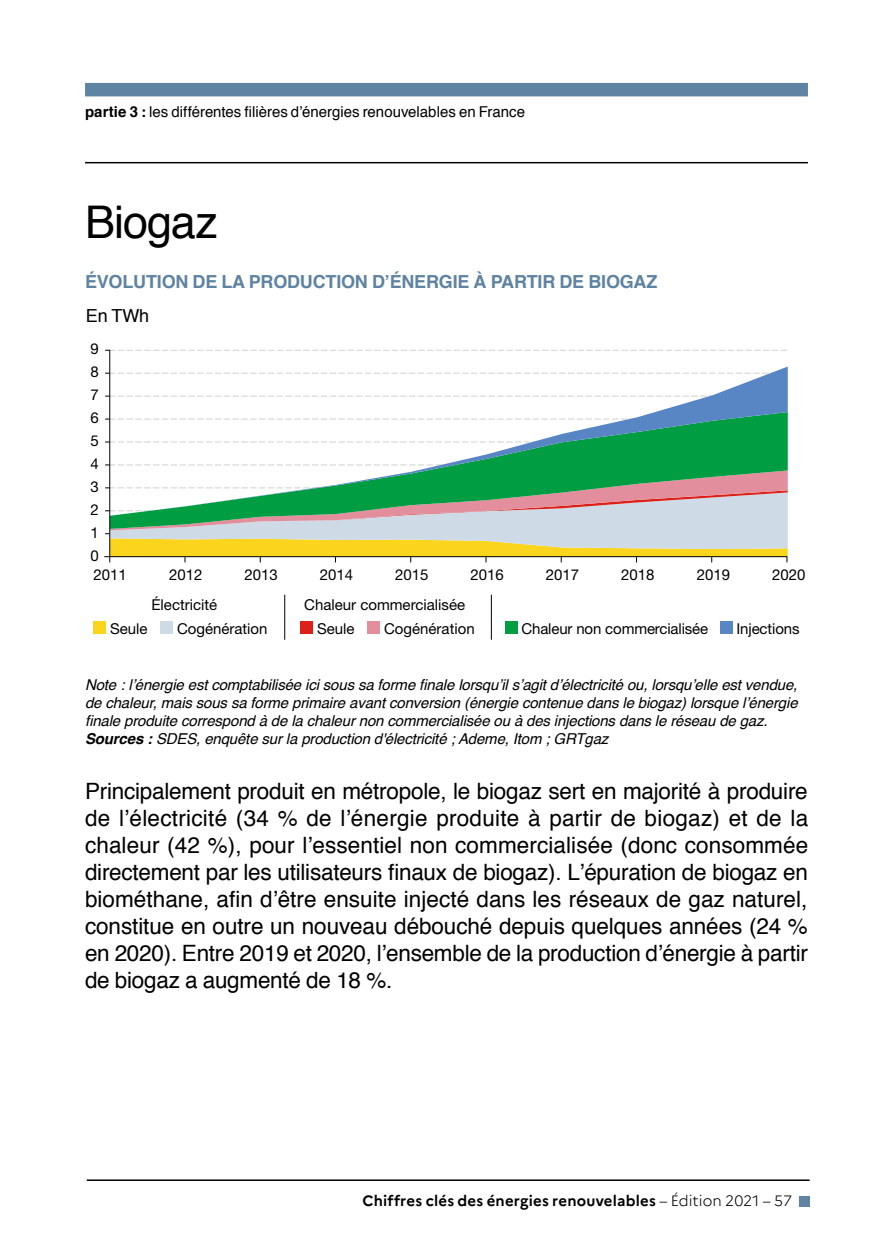
<style>
.page{position:relative;width:893px;height:1259px;background:#fff}
.page>*{position:absolute;margin:0;border:0;box-sizing:border-box;transform-origin:0 0}
.t1{font:45px "Helvetica";letter-spacing:-.02em;color:#000}
.texte{font:22.5px/27px "Helvetica";letter-spacing:-.01em;color:#000;text-align:justify}
.t2{font:700 18px "Helvetica";letter-spacing:-.01em;color:#5f83a2}
.t3{font:18px "Helvetica";color:#000}
.source-graph{font:italic 15px/18px "Helvetica";letter-spacing:-.01em;color:#000}
.t4{font:15px/23.1px "Helvetica Neue LT Std";color:#000;text-align:justify}
.t5{font:15px "Helvetica";color:#000}
.t6{font:700 15px "Marianne";letter-spacing:.015em;color:#000}
.s1{font-weight:700}
.s2{font-weight:300}
</style>
<div class="page">
<hr style="left:87px;top:1179px;width:723px;height:2px;background:#000">
<div style="left:799px;top:1195px;width:11px;height:11px;background:#5f83a2"></div>
<div style="left:85px;top:83px;width:723px;height:13px;background:#5f83a2"></div>
<hr style="left:85px;top:162px;width:723px;height:1px;background:#000">
<div style="left:93px;top:621px;width:13px;height:13px;background:#fbd51d"></div>
<div style="left:160px;top:621px;width:13px;height:13px;background:#cedbe6"></div>
<div style="left:300px;top:621px;width:13px;height:13px;background:#dc2118"></div>
<div style="left:367px;top:621px;width:13px;height:13px;background:#e28e9d"></div>
<div style="left:505px;top:621px;width:13px;height:13px;background:#009d43"></div>
<div style="left:720px;top:621px;width:13px;height:13px;background:#5885c4"></div>
<hr style="left:491px;top:595px;width:1px;height:45px;background:#000">
<hr style="left:284px;top:595px;width:1px;height:45px;background:#000">
<svg style="left:105px;top:350px;width:682px;height:1px"></svg>
<svg style="left:105px;top:464px;width:683px;height:98px"></svg>
<svg style="left:110px;top:516px;width:678px;height:13px;fill:#cedbe6"></svg>
<svg style="left:110px;top:366px;width:678px;height:150px"></svg>
<hr style="left:104px;top:556px;width:683px;height:1px;background:#000">
<hr style="left:109px;top:350px;width:1px;height:212px;background:#000">
<p class="t5" style="left:85px;top:100px;width:442px"><span class="s1">partie 3 :</span> les différentes filières d’énergies renouvelables en France</p>
<h1 class="t1" style="left:85px;top:188px;width:134px">Biogaz</h1>
<h2 class="t2" style="left:85px;top:267px;width:574px">ÉVOLUTION DE LA PRODUCTION D’ÉNERGIE À PARTIR DE BIOGAZ</h2>
<p class="t3" style="left:86px;top:302px;width:65px">En TWh</p>
<p class="t4" style="left:91px;top:337px;width:10px">9<br>8<br>7<br>6<br>5<br>4<br>3<br>2<br>1<br>0</p>
<p class="t4" style="left:94px;top:562px;width:35px">2011</p>
<p class="t4" style="left:169px;top:562px;width:35px">2012</p>
<p class="t4" style="left:244px;top:562px;width:35px">2013</p>
<p class="t4" style="left:320px;top:562px;width:35px">2014</p>
<p class="t4" style="left:395px;top:562px;width:35px">2015</p>
<p class="t4" style="left:470px;top:562px;width:35px">2016</p>
<p class="t4" style="left:546px;top:562px;width:35px">2017</p>
<p class="t4" style="left:621px;top:562px;width:35px">2018</p>
<p class="t4" style="left:697px;top:562px;width:35px">2019</p>
<p class="t4" style="left:772px;top:562px;width:35px">2020</p>
<p class="t4" style="left:151px;top:593px;width:67px">Électricité</p>
<p class="t4" style="left:304px;top:593px;width:162px">Chaleur commercialisée</p>
<p class="t4" style="left:110px;top:617px;width:39px">Seule</p>
<p class="t4" style="left:177px;top:617px;width:92px">Cogénération</p>
<p class="t4" style="left:317px;top:617px;width:39px">Seule</p>
<p class="t4" style="left:384px;top:617px;width:92px">Cogénération</p>
<p class="t4" style="left:521px;top:617px;width:188px">Chaleur non commercialisée</p>
<p class="t4" style="left:736px;top:617px;width:64px">Injections</p>
<p class="source-graph" style="left:85px;top:676px;width:714px">Note : l’énergie est comptabilisée ici sous sa forme finale lorsqu’il s’agit d’électricité ou, lorsqu’elle est vendue, de chaleur, mais sous sa forme primaire avant conversion (énergie contenue dans le biogaz) lorsque l’énergie finale produite correspond à de la chaleur non commercialisée ou à des injections dans le réseau de gaz.<br><span class="s1">Sources :</span> SDES, enquête sur la production d'électricité ; Ademe, Itom ; GRTgaz</p>
<p class="texte" style="left:85px;top:778px;width:725px">Principalement produit en métropole, le biogaz sert en majorité à produire de l’électricité (34 % de l’énergie produite à partir de biogaz) et de la chaleur (42 %), pour l’essentiel non commercialisée (donc consommée directement par les utilisateurs finaux de biogaz). L’épuration de biogaz en biométhane, afin d’être ensuite injecté dans les réseaux de gaz naturel, constitue en outre un nouveau débouché depuis quelques années (24 % en 2020). Entre 2019 et 2020, l’ensemble de la production d’énergie à partir de biogaz a augmenté de 18 %.</p>
<p class="t6" style="left:363px;top:1189px;width:431px">Chiffres clés des énergies renouvelables <span class="s2">– Édition 2021 – 57</span></p>
</div>
